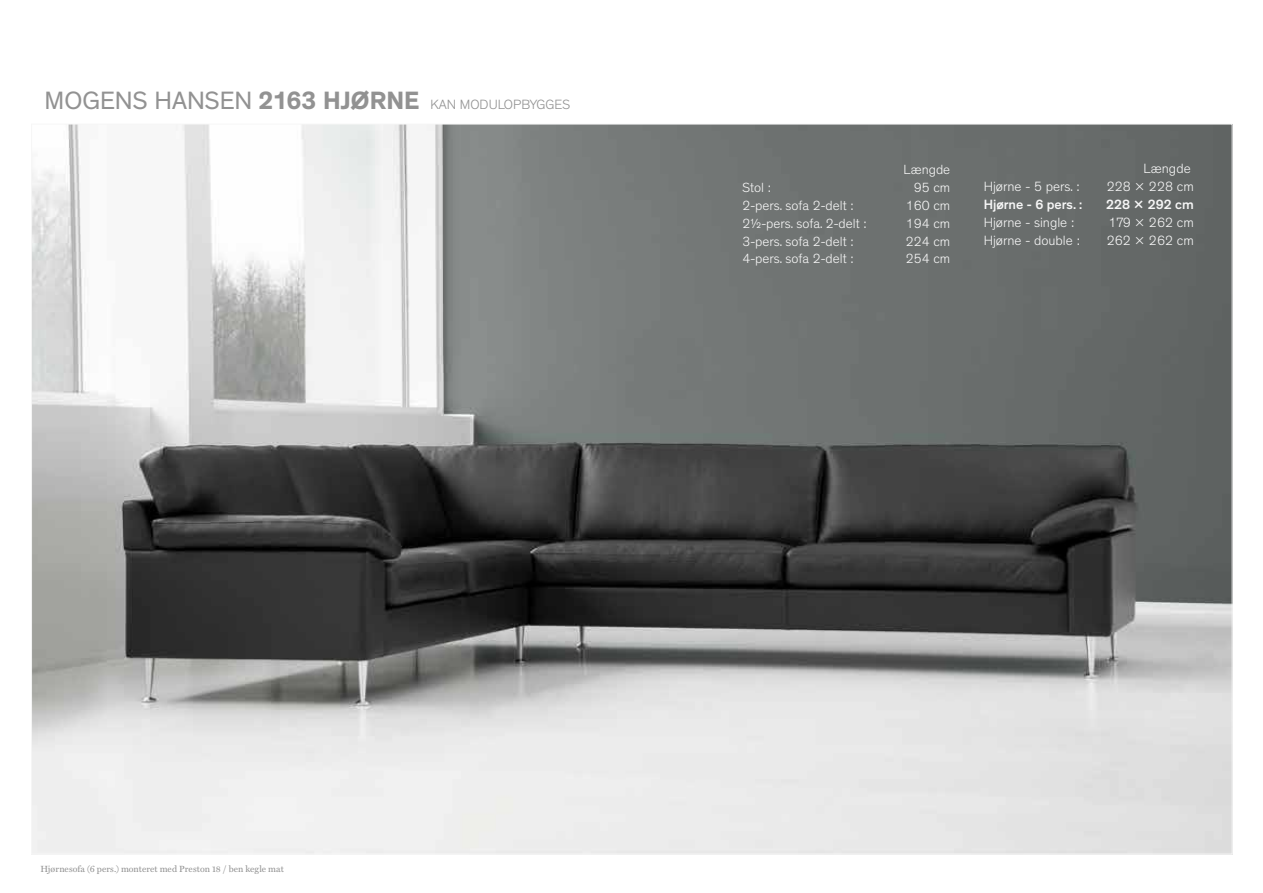
<style>
.page{position:relative;width:1263px;height:893px;background:#fff}
.page>*{position:absolute;margin:0;border:0;box-sizing:border-box;transform-origin:0 0}
.t1{font:25.5px "Theinhardt";letter-spacing:-.005em;color:#929292}
.t2{font:300 13.65px "Theinhardt";color:#f6f6f6}
.t3{font:500 13.65px "Theinhardt";color:#f6f6f6}
.t4{font:300 13.65px "Theinhardt";color:#929292}
.t5{font:300 13.5px "Theinhardt";color:#f6f6f6}
.t6{font:9px "Miller Text";letter-spacing:.01em;color:#929292}
.s1{font-weight:700}
</style>
<div class="page">
<img style="left:33px;top:126px;width:1197px;height:726px">
<h1 class="t1" style="left:45px;top:85px;width:376px">MOGENS HANSEN <span class="s1">2163 HJØRNE</span></h1>
<p class="t4" style="left:431px;top:97px;width:141px">KAN MODULOPBYGGES</p>
<p class="t5" style="left:903px;top:162px;width:48px">Længde</p>
<p class="t5" style="left:742px;top:180px;width:30px">Stol :</p>
<p class="t5" style="left:914px;top:180px;width:38px">95 cm</p>
<p class="t5" style="left:742px;top:197px;width:112px">2-pers. sofa 2-delt :</p>
<p class="t5" style="left:906px;top:197px;width:46px">160 cm</p>
<p class="t5" style="left:742px;top:215px;width:125px">2½-pers. sofa. 2-delt :</p>
<p class="t5" style="left:906px;top:215px;width:46px">194 cm</p>
<p class="t5" style="left:742px;top:233px;width:112px">3-pers. sofa 2-delt :</p>
<p class="t5" style="left:906px;top:233px;width:46px">224 cm</p>
<p class="t5" style="left:742px;top:251px;width:112px">4-pers. sofa 2-delt :</p>
<p class="t5" style="left:906px;top:251px;width:46px">254 cm</p>
<p class="t2" style="left:1143px;top:161px;width:49px">Længde</p>
<p class="t2" style="left:984px;top:179px;width:97px">Hjørne - 5 pers. :</p>
<p class="t2" style="left:1107px;top:179px;width:89px">228 x 228 cm</p>
<p class="t3" style="left:984px;top:196px;width:100px">Hjørne - 6 pers. :</p>
<p class="t3" style="left:1106px;top:196px;width:89px">228 x 292 cm</p>
<p class="t2" style="left:984px;top:215px;width:92px">Hjørne - single :</p>
<p class="t2" style="left:1108px;top:215px;width:87px">179 x 262 cm</p>
<p class="t2" style="left:984px;top:233px;width:97px">Hjørne - double :</p>
<p class="t2" style="left:1107px;top:233px;width:89px">262 x 262 cm</p>
<p class="t6" style="left:40px;top:863px;width:245px">Hjørnesofa (6 pers.) monteret med Preston 18 / ben kegle mat</p>
</div>
